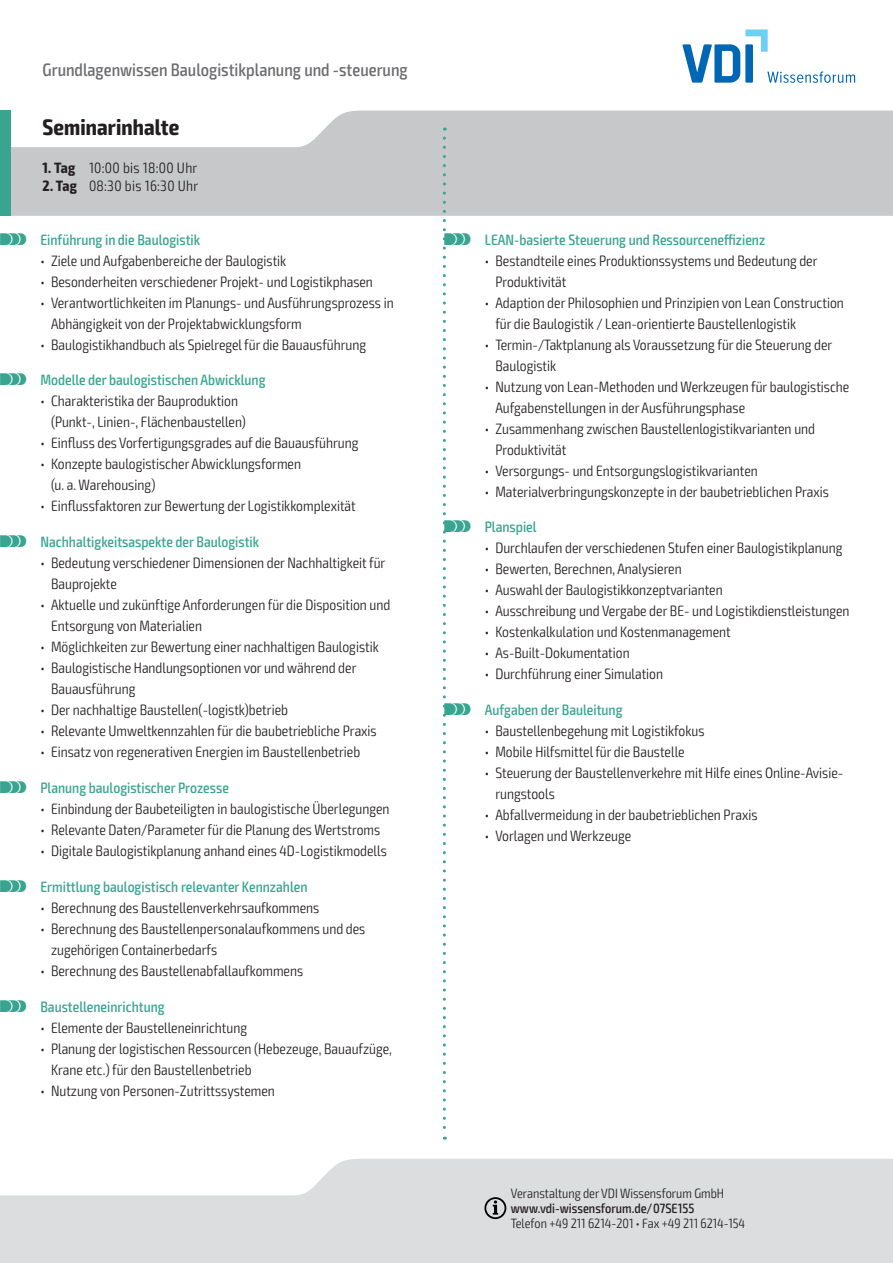
<style>
.page{position:relative;width:893px;height:1263px;background:#fff}
.page>*{position:absolute;margin:0;border:0;box-sizing:border-box;transform-origin:0 0}
.t1{font:700 condensed 22.5px "Exo 2";letter-spacing:.005em;color:#231f20}
.t2{font:500 condensed 18px "Exo 2";color:#6c6d70}
.t3{font:300 condensed 15px/21px "Exo 2";color:#231f20}
.t4{font:500 condensed 15px "Exo 2";color:#39a590}
.t5{font:300 condensed 15px "Exo 2";letter-spacing:.02em;color:#231f20}
.t6{font:300 condensed 13.5px "Exo 2";color:#231f20}
.t7{font:500 condensed 13.5px "Exo 2";color:#231f20}
.s1{font-weight:700}
.s2{font-family:"VDI Iconset S4 A Regular";font-weight:400;font-stretch:normal}
</style>
<div class="page">
<svg style="left:0;top:1159px;width:893px;height:104px;background:#e0e1e3"></svg>
<svg style="left:11px;top:111px;width:882px;height:105px;background:#cdced0"></svg>
<div style="left:0;top:111px;width:11px;height:105px;background:#39a590"></div>
<svg style="left:484px;top:1197px;width:22px;height:22px"></svg>
<svg style="left:682px;top:30px;width:173px;height:53px"></svg>
<svg style="left:443px;top:138px;width:3px;height:1002px"></svg>
<p class="t2" style="left:43px;top:59px;width:367px">Grundlagenwissen Baulogistikplanung und -steuerung</p>
<h1 class="t1" style="left:43px;top:113px;width:138px">Seminarinhalte</h1>
<p class="t5" style="left:43px;top:159px;width:156px"><span class="s1">1. Tag</span> 10:00 bis 18:00 Uhr</p>
<p class="t5" style="left:43px;top:177px;width:157px"><span class="s1">2. Tag</span> 08:30 bis 16:30 Uhr</p>
<p class="t4" style="left:0;top:230px;width:202px"><span class="s2">S</span> Einführung in die Baulogistik</p>
<p class="t3" style="left:40px;top:250px;width:247px">• Ziele und Aufgabenbereiche der Baulogistik</p>
<p class="t3" style="left:40px;top:271px;width:334px">• Besonderheiten verschiedener Projekt- und Logistikphasen</p>
<p class="t3" style="left:51px;top:292px;width:344px;text-indent:-11px">• Verantwortlichkeiten im Planungs- und Ausführungsprozess in<br>Abhängigkeit von der Projektabwicklungsform</p>
<p class="t3" style="left:40px;top:334px;width:327px">• Baulogistikhandbuch als Spielregel für die Bauausführung</p>
<p class="t4" style="left:0;top:371px;width:267px"><span class="s2">S</span> Modelle der baulogistischen Abwicklung</p>
<p class="t3" style="left:51px;top:391px;width:196px;text-indent:-11px">• Charakteristika der Bauproduktion (Punkt-, Linien-, Flächenbaustellen)</p>
<p class="t3" style="left:40px;top:433px;width:320px">• Einfluss des Vorfertigungsgrades auf die Bauausführung</p>
<p class="t3" style="left:51px;top:454px;width:252px;text-indent:-11px">• Konzepte baulogistischer Abwicklungsformen (u. a. Warehousing)</p>
<p class="t3" style="left:40px;top:496px;width:317px">• Einflussfaktoren zur Bewertung der Logistikkomplexität</p>
<p class="t4" style="left:0;top:533px;width:261px"><span class="s2">S</span> Nachhaltigkeitsaspekte der Baulogistik</p>
<p class="t3" style="left:51px;top:553px;width:336px;text-indent:-11px">• Bedeutung verschiedener Dimensionen der Nachhaltigkeit für<br>Bauprojekte</p>
<p class="t3" style="left:51px;top:595px;width:341px;text-indent:-11px">• Aktuelle und zukünftige Anforderungen für die Disposition und<br>Entsorgung von Materialien</p>
<p class="t3" style="left:40px;top:637px;width:340px">• Möglichkeiten zur Bewertung einer nachhaltigen Baulogistik</p>
<p class="t3" style="left:51px;top:658px;width:307px;text-indent:-11px">• Baulogistische Handlungsoptionen vor und während der<br>Bauausführung</p>
<p class="t3" style="left:40px;top:700px;width:249px">• Der nachhaltige Baustellen(-logistk)betrieb</p>
<p class="t3" style="left:40px;top:721px;width:338px">• Relevante Umweltkennzahlen für die baubetriebliche Praxis</p>
<p class="t3" style="left:40px;top:742px;width:321px">• Einsatz von regenerativen Energien im Baustellenbetrieb</p>
<p class="t4" style="left:0;top:779px;width:230px"><span class="s2">S</span> Planung baulogistischer Prozesse</p>
<p class="t3" style="left:40px;top:799px;width:351px">• Einbindung der Baubeteiligten in baulogistische Überlegungen</p>
<p class="t3" style="left:40px;top:820px;width:341px">• Relevante Daten/Parameter für die Planung des Wertstroms</p>
<p class="t3" style="left:40px;top:841px;width:348px">• Digitale Baulogistikplanung anhand eines 4D-Logistikmodells</p>
<p class="t4" style="left:0;top:878px;width:309px"><span class="s2">S</span> Ermittlung baulogistisch relevanter Kennzahlen</p>
<p class="t3" style="left:40px;top:898px;width:280px">• Berechnung des Baustellenverkehrsaufkommens</p>
<p class="t3" style="left:51px;top:919px;width:316px;text-indent:-11px">• Berechnung des Baustellenpersonalaufkommens und des zugehörigen Containerbedarfs</p>
<p class="t3" style="left:40px;top:961px;width:264px">• Berechnung des Baustellenabfallaufkommens</p>
<p class="t4" style="left:0;top:998px;width:166px"><span class="s2">S</span> Baustelleneinrichtung</p>
<p class="t3" style="left:40px;top:1017px;width:208px">• Elemente der Baustelleneinrichtung</p>
<p class="t3" style="left:51px;top:1038px;width:342px;text-indent:-11px">• Planung der logistischen Ressourcen (Hebezeuge, Bauaufzüge,<br>Krane etc.) für den Baustellenbetrieb</p>
<p class="t3" style="left:40px;top:1080px;width:236px">• Nutzung von Personen-Zutrittssystemen</p>
<p class="t4" style="left:444px;top:230px;width:322px"><span class="s2">S</span> LEAN-basierte Steuerung und Ressourceneffizienz</p>
<p class="t3" style="left:495px;top:250px;width:324px;text-indent:-11px">• Bestandteile eines Produktionssystems und Bedeutung der<br>Produktivität</p>
<p class="t3" style="left:495px;top:292px;width:350px;text-indent:-11px">• Adaption der Philosophien und Prinzipien von Lean Construction für die Baulogistik / Lean-orientierte Baustellenlogistik</p>
<p class="t3" style="left:495px;top:334px;width:338px;text-indent:-11px">• Termin-/Taktplanung als Voraussetzung für die Steuerung der<br>Baulogistik</p>
<p class="t3" style="left:495px;top:376px;width:355px;text-indent:-11px">• Nutzung von Lean-Methoden und Werkzeugen für baulogistische<br>Aufgabenstellungen in der Ausführungsphase</p>
<p class="t3" style="left:495px;top:418px;width:321px;text-indent:-11px">• Zusammenhang zwischen Baustellenlogistikvarianten und<br>Produktivität</p>
<p class="t3" style="left:485px;top:460px;width:275px">• Versorgungs- und Entsorgungslogistikvarianten</p>
<p class="t3" style="left:485px;top:481px;width:346px">• Materialverbringungskonzepte in der baubetrieblichen Praxis</p>
<p class="t4" style="left:444px;top:518px;width:94px"><span class="s2">S</span> Planspiel</p>
<p class="t3" style="left:485px;top:538px;width:359px">• Durchlaufen der verschiedenen Stufen einer Baulogistikplanung</p>
<p class="t3" style="left:485px;top:559px;width:198px">• Bewerten, Berechnen, Analysieren</p>
<p class="t3" style="left:485px;top:580px;width:239px">• Auswahl der Baulogistikkonzeptvarianten</p>
<p class="t3" style="left:485px;top:601px;width:366px">• Ausschreibung und Vergabe der BE- und Logistikdienstleistungen</p>
<p class="t3" style="left:485px;top:622px;width:247px">• Kostenkalkulation und Kostenmanagement</p>
<p class="t3" style="left:485px;top:643px;width:146px">• As-Built-Dokumentation</p>
<p class="t3" style="left:485px;top:664px;width:180px">• Durchführung einer Simulation</p>
<p class="t4" style="left:444px;top:701px;width:180px"><span class="s2">S</span> Aufgaben der Bauleitung</p>
<p class="t3" style="left:485px;top:721px;width:221px">• Baustellenbegehung mit Logistikfokus</p>
<p class="t3" style="left:485px;top:742px;width:201px">• Mobile Hilfsmittel für die Baustelle</p>
<p class="t3" style="left:495px;top:763px;width:349px;text-indent:-11px">• Steuerung der Baustellenverkehre mit Hilfe eines Online-Avisie&shy;rungstools</p>
<p class="t3" style="left:485px;top:805px;width:274px">• Abfallvermeidung in der baubetrieblichen Praxis</p>
<p class="t3" style="left:485px;top:826px;width:148px">• Vorlagen und Werkzeuge</p>
<p class="t6" style="left:511px;top:1185px;width:215px">Veranstaltung der VDI Wissensforum GmbH</p>
<p class="t7" style="left:511px;top:1200px;width:185px">www.vdi-wissensforum.de/07SE155</p>
<p class="t6" style="left:511px;top:1215px;width:236px">Telefon +49 211 6214-201 • Fax +49 211 6214-154</p>
</div>
